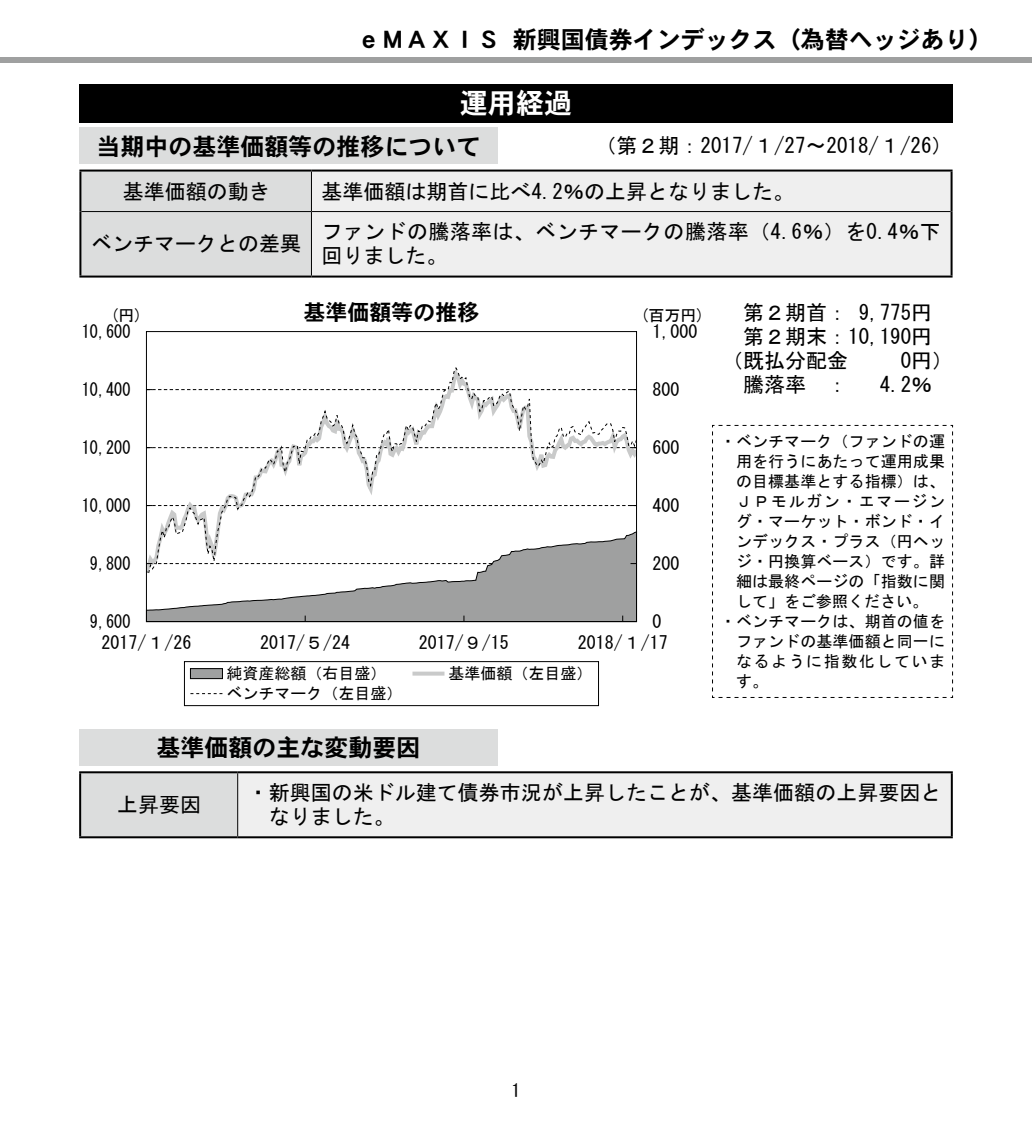
<style>
.page{position:relative;width:1032px;height:1134px;background:#fff}
.page>*{position:absolute;margin:0;border:0;box-sizing:border-box;transform-origin:0 0}
.t1{font:28px "DFHS Gothic W7 WIN RKSJ H";color:#fff}
.t2{font:24px "DFHS Gothic W7 WIN RKSJ H";color:#000}
.t3{font:22px "DFHS Gothic W7 WIN RKSJ H";color:#000}
.t4{font:21px/24px "MS Gothic";color:#000}
.t5{font:21px/24px "MS Gothic";letter-spacing:.02em;color:#000}
.t6{font:18px "MS Gothic";color:#000}
.t7{font:18px "MS Gothic";color:#000;scale:.9 1}
.t8{font:16px "MS Gothic";letter-spacing:.005em;color:#000}
.t9{font:16px "MS Gothic";letter-spacing:.095em;color:#000}
</style>
<div class="page">
<div style="left:0;top:57px;width:1032px;height:6px;background:#9fa0a0"></div>
<svg style="left:148px;top:367px;width:487px;height:163px"></svg>
<svg style="left:145px;top:530px;width:492px;height:93px"></svg>
<svg style="left:148px;top:505px;width:487px;height:1px"></svg>
<svg style="left:148px;top:447px;width:487px;height:1px"></svg>
<svg style="left:148px;top:389px;width:487px;height:1px"></svg>
<div style="left:146px;top:331px;width:491px;height:291px;border:1px solid #000"></div>
<div style="left:184px;top:661px;width:415px;height:45px;border:1px solid #000"></div>
<div style="left:190px;top:669px;width:32px;height:10px;background:#9fa0a0"></div>
<div style="left:190px;top:668px;width:33px;height:11px;border:1px solid #000"></div>
<svg style="left:412px;top:672px;width:32px;height:4px"></svg>
<svg style="left:190px;top:693px;width:32px;height:1px"></svg>
<div style="left:79px;top:84px;width:873px;height:38px;background:#000"></div>
<div style="left:79px;top:128px;width:418px;height:36px;background:#dcdddd"></div>
<div style="left:81px;top:172px;width:230px;height:104px;background:#dcdddd"></div>
<div style="left:312px;top:172px;width:638px;height:104px;background:#efefef"></div>
<hr style="left:311px;top:172px;width:1px;height:39px;background:#000">
<hr style="left:311px;top:212px;width:1px;height:64px;background:#000">
<hr style="left:79px;top:170px;width:232px;height:2px;background:#000">
<hr style="left:79px;top:172px;width:2px;height:40px;background:#000">
<hr style="left:311px;top:170px;width:641px;height:2px;background:#000">
<hr style="left:950px;top:172px;width:2px;height:40px;background:#000">
<hr style="left:79px;top:212px;width:2px;height:64px;background:#000">
<hr style="left:950px;top:212px;width:2px;height:64px;background:#000">
<hr style="left:79px;top:276px;width:232px;height:2px;background:#000">
<hr style="left:311px;top:276px;width:641px;height:2px;background:#000">
<hr style="left:81px;top:211px;width:230px;height:1px;background:#000">
<hr style="left:311px;top:211px;width:639px;height:1px;background:#000">
<svg style="left:712px;top:425px;width:241px;height:273px"></svg>
<div style="left:79px;top:730px;width:418px;height:36px;background:#dcdddd"></div>
<div style="left:80px;top:772px;width:158px;height:65px;background:#dcdddd"></div>
<div style="left:238px;top:772px;width:714px;height:65px;background:#efefef"></div>
<hr style="left:237px;top:773px;width:1px;height:63px;background:#000">
<hr style="left:79px;top:773px;width:2px;height:63px;background:#000">
<hr style="left:951px;top:773px;width:2px;height:63px;background:#000">
<hr style="left:79px;top:836px;width:159px;height:2px;background:#000">
<hr style="left:238px;top:836px;width:715px;height:2px;background:#000">
<hr style="left:238px;top:771px;width:715px;height:2px;background:#000">
<hr style="left:79px;top:771px;width:159px;height:2px;background:#000">
<h2 class="t2" style="left:357px;top:27px;width:638px">ｅＭＡＸＩＳ 新興国債券インデックス（為替ヘッジあり）</h2>
<h1 class="t1" style="left:460px;top:89px;width:113px">運用経過</h1>
<h2 class="t2" style="left:96px;top:134px;width:386px">当期中の基準価額等の推移について</h2>
<h3 class="t4" style="left:595px;top:134px;width:359px">（第２期：2017/１/27～2018/１/26）</h3>
<h3 class="t4" style="left:123px;top:179px;width:149px">基準価額の動き</h3>
<h3 class="t4" style="left:321px;top:179px;width:474px">基準価額は期首に比べ4.2％の上昇となりました。</h3>
<h3 class="t4" style="left:91px;top:232px;width:212px">ベンチマークとの差異</h3>
<h3 class="t5" style="left:321px;top:220px;width:621px">ファンドの騰落率は、ベンチマークの騰落率（4.6％）を0.4％下回りました。</h3>
<h3 class="t4" style="left:743px;top:300px;width:190px">第２期首： 9,775円</h3>
<h3 class="t4" style="left:743px;top:324px;width:190px">第２期末：10,190円</h3>
<h3 class="t4" style="left:722px;top:348px;width:127px">（既払分配金</h3>
<h3 class="t4" style="left:901px;top:348px;width:54px">0円）</h3>
<h3 class="t4" style="left:743px;top:372px;width:106px">騰落率 ：</h3>
<h3 class="t4" style="left:880px;top:372px;width:54px">4.2％</h3>
<h3 class="t3" style="left:303px;top:302px;width:178px">基準価額等の推移</h3>
<p class="t8" style="left:110px;top:308px;width:33px">(円)</p>
<p class="t8" style="left:640px;top:308px;width:65px">(百万円)</p>
<p class="t7" style="left:82px;top:323px;width:56px">10,600</p>
<p class="t6" style="left:652px;top:323px;width:46px">1,000</p>
<p class="t7" style="left:82px;top:381px;width:56px">10,400</p>
<p class="t6" style="left:652px;top:381px;width:28px">800</p>
<p class="t7" style="left:82px;top:439px;width:56px">10,200</p>
<p class="t6" style="left:652px;top:439px;width:28px">600</p>
<p class="t7" style="left:82px;top:497px;width:56px">10,000</p>
<p class="t6" style="left:652px;top:497px;width:28px">400</p>
<p class="t7" style="left:90px;top:555px;width:47px">9,800</p>
<p class="t6" style="left:652px;top:555px;width:28px">200</p>
<p class="t7" style="left:90px;top:613px;width:47px">9,600</p>
<p class="t6" style="left:652px;top:613px;width:10px">0</p>
<p class="t6" style="left:101px;top:634px;width:91px">2017/１/26</p>
<p class="t6" style="left:260px;top:634px;width:91px">2017/５/24</p>
<p class="t6" style="left:419px;top:634px;width:91px">2017/９/15</p>
<p class="t6" style="left:578px;top:634px;width:91px">2018/１/17</p>
<p class="t8" style="left:226px;top:666px;width:161px">純資産総額（右目盛）</p>
<p class="t8" style="left:448px;top:666px;width:145px">基準価額（左目盛）</p>
<p class="t8" style="left:226px;top:686px;width:177px">ベンチマーク（左目盛）</p>
<p class="t8" style="left:720px;top:433px;width:226px">・ベンチマーク（ファンドの運</p>
<p class="t8" style="left:736px;top:453px;width:210px">用を行うにあたって運用成果</p>
<p class="t8" style="left:736px;top:473px;width:210px">の目標基準とする指標）は、</p>
<p class="t9" style="left:736px;top:493px;width:211px">ＪＰモルガン・エマージン</p>
<p class="t8" style="left:736px;top:513px;width:210px">グ・マーケット・ボンド・イ</p>
<p class="t8" style="left:736px;top:533px;width:210px">ンデックス・プラス（円ヘッ</p>
<p class="t8" style="left:736px;top:553px;width:210px">ジ・円換算ベース）です。詳</p>
<p class="t8" style="left:736px;top:573px;width:210px">細は最終ページの「指数に関</p>
<p class="t8" style="left:736px;top:593px;width:193px">して」をご参照ください。</p>
<p class="t8" style="left:720px;top:613px;width:226px">・ベンチマークは、期首の値を</p>
<p class="t8" style="left:736px;top:633px;width:210px">ファンドの基準価額と同一に</p>
<p class="t9" style="left:736px;top:653px;width:211px">なるように指数化していま</p>
<p class="t8" style="left:736px;top:673px;width:33px">す。</p>
<h2 class="t2" style="left:156px;top:736px;width:266px">基準価額の主な変動要因</h2>
<h3 class="t4" style="left:117px;top:793px;width:86px">上昇要因</h3>
<h3 class="t4" style="left:269px;top:781px;width:674px;text-indent:-21px">・新興国の米ドル建て債券市況が上昇したことが、基準価額の上昇要因となりました。</h3>
<p class="t6" style="left:511px;top:1081px;width:10px">1</p>
</div>
